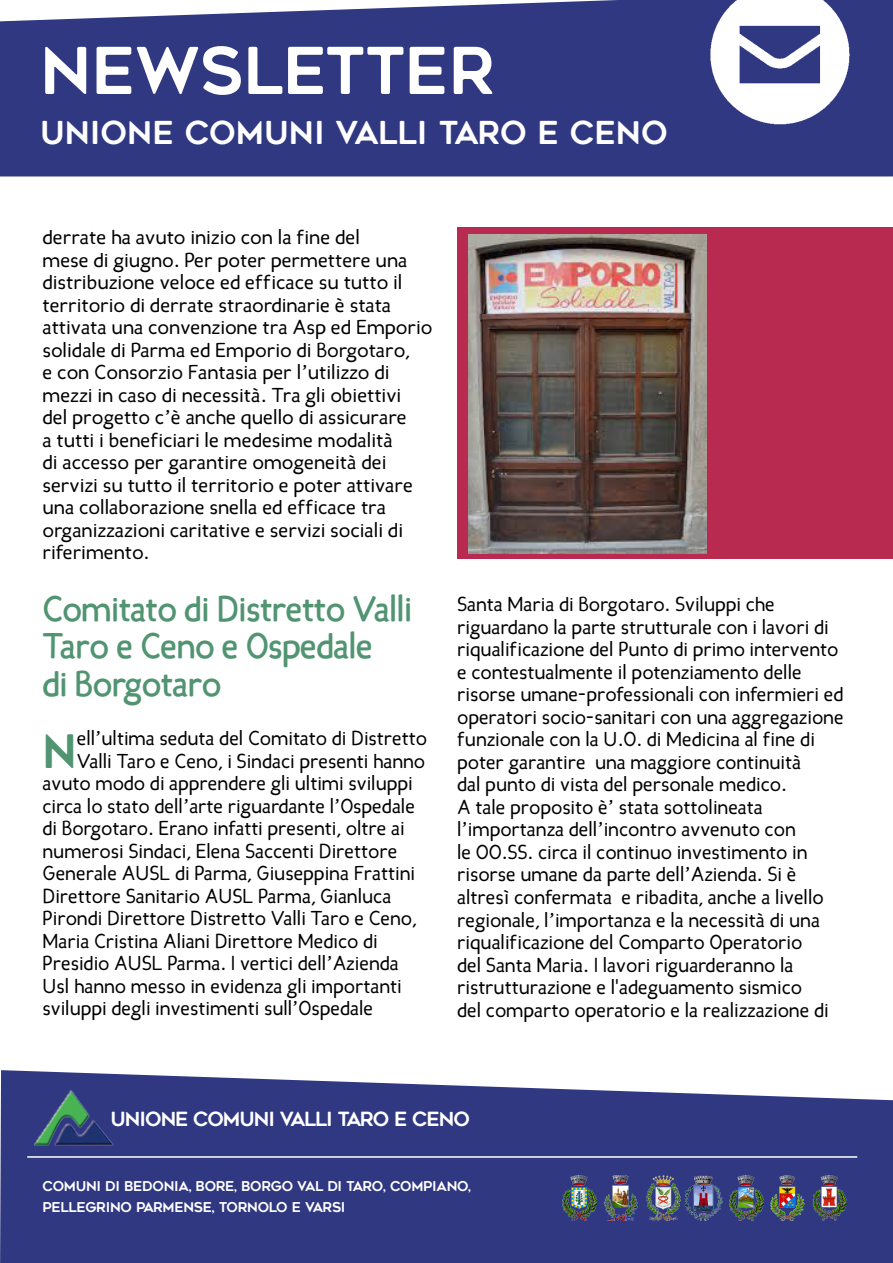
<style>
.page{position:relative;width:893px;height:1263px;background:#fff}
.page>*{position:absolute;margin:0;border:0;box-sizing:border-box;transform-origin:0 0}
.t1{font:64.5px "Geometos Rounded";color:#fff}
.t2{font:46.65px "Geometos Rounded";color:#519472;scale:.92 1}
.t3{font:700 35.25px/37.5px "Candela";letter-spacing:-.01em;color:#519472}
.t4{font:31.5px "Geometos Rounded";color:#fff}
.t5{font:20.1px/22.5px "Candela";color:#000}
.t6{font:20.1px/22.5px "Candela";color:#000;scale:1.04 1}
.t7{font:19.5px "Geometos Rounded";letter-spacing:-.05em;color:#fff}
.t8{font:13.5px "Geometos Rounded";letter-spacing:-.02em;color:#fff}
</style>
<div class="page">
<svg style="left:0;top:1070px;width:893px;height:193px;background:#41498c"></svg>
<hr style="left:27px;top:1156px;width:830px;height:2px;background:#fff">
<img style="left:34px;top:1079px;width:81px;height:71px">
<img style="left:603px;top:1175px;width:34px;height:45px">
<img style="left:646px;top:1175px;width:34px;height:45px">
<img style="left:685px;top:1175px;width:37px;height:45px">
<img style="left:562px;top:1175px;width:34px;height:45px">
<img style="left:730px;top:1175px;width:34px;height:45px">
<img style="left:771px;top:1175px;width:34px;height:45px">
<img style="left:813px;top:1175px;width:34px;height:45px">
<div style="left:0;top:0;width:893px;height:176px;background:#2f3881"></div>
<img style="left:708px;top:0;width:148px;height:135px">
<div style="left:457px;top:227px;width:436px;height:331px;background:#b92a51"></div>
<img style="left:469px;top:235px;width:238px;height:319px">
<p class="t1" style="left:40px;top:35px;width:456px">NEWSLETTER</p>
<p class="t4" style="left:40px;top:114px;width:629px">UNIONE COMUNI VALLI TARO E CENO</p>
<p class="t6" style="left:43px;top:226px;width:376px">derrate ha avuto inizio con la fine del<br>mese di giugno. Per poter permettere una distribuzione veloce ed efficace su tutto il territorio di derrate straordinarie è stata attivata una convenzione tra Asp ed Emporio solidale di Parma ed Emporio di Borgotaro,<br>e con Consorzio Fantasia per l’utilizzo di mezzi in caso di necessità. Tra gli obiettivi<br>del progetto c’è anche quello di assicurare<br>a tutti i beneficiari le medesime modalità<br>di accesso per garantire omogeneità dei servizi su tutto il territorio e poter attivare una collaborazione snella ed efficace tra organizzazioni caritative e servizi sociali di riferimento.</p>
<p class="t3" style="left:43px;top:590px;width:371px">Comitato di Distretto Valli<br>Taro e Ceno e Ospedale</p>
<p class="t3" style="left:43px;top:665px;width:180px">di Borgotaro</p>
<p class="t2" style="left:43px;top:724px;width:39px">N</p>
<p class="t5" style="left:77px;top:727px;width:352px">ell’ultima seduta del Comitato di Distretto</p>
<p class="t5" style="left:77px;top:749px;width:350px">Valli Taro e Ceno, i Sindaci presenti hanno</p>
<p class="t5" style="left:43px;top:772px;width:372px">avuto modo di apprendere gli ultimi sviluppi</p>
<p class="t5" style="left:43px;top:794px;width:374px">circa lo stato dell’arte riguardante l’Ospedale</p>
<p class="t5" style="left:43px;top:817px;width:364px">di Borgotaro. Erano infatti presenti, oltre ai</p>
<p class="t5" style="left:43px;top:839px;width:356px">numerosi Sindaci, Elena Saccenti Direttore</p>
<p class="t5" style="left:43px;top:862px;width:374px">Generale AUSL di Parma, Giuseppina Frattini</p>
<p class="t5" style="left:43px;top:884px;width:350px">Direttore Sanitario AUSL Parma, Gianluca</p>
<p class="t5" style="left:43px;top:907px;width:376px">Pirondi Direttore Distretto Valli Taro e Ceno,</p>
<p class="t5" style="left:43px;top:929px;width:337px">Maria Cristina Aliani Direttore Medico di</p>
<p class="t5" style="left:43px;top:952px;width:358px">Presidio AUSL Parma. I vertici dell’Azienda</p>
<p class="t5" style="left:43px;top:974px;width:361px">Usl hanno messo in evidenza gli importanti</p>
<p class="t5" style="left:43px;top:997px;width:332px">sviluppi degli investimenti sull’Ospedale</p>
<p class="t5" style="left:457px;top:593px;width:388px">Santa Maria di Borgotaro. Sviluppi che riguardano la parte strutturale con i lavori di riqualificazione del Punto di primo intervento e contestualmente il potenziamento delle risorse umane-professionali con infermieri ed operatori socio-sanitari con una aggregazione funzionale con la U.O. di Medicina al fine di poter garantire una maggiore continuità<br>dal punto di vista del personale medico.<br>A tale proposito è’ stata sottolineata l’importanza dell’incontro avvenuto con<br>le OO.SS. circa il continuo investimento in risorse umane da parte dell’Azienda. Si è altresì confermata e ribadita, anche a livello regionale, l’importanza e la necessità di una riqualificazione del Comparto Operatorio<br>del Santa Maria. I lavori riguarderanno la ristrutturazione e l'adeguamento sismico<br>del comparto operatorio e la realizzazione di</p>
<p class="t7" style="left:111px;top:1108px;width:361px">UNIONE COMUNI VALLI TARO E CENO</p>
<p class="t8" style="left:43px;top:1179px;width:430px">COMUNI DI BEDONIA, BORE, BORGO VAL DI TARO, COMPIANO,</p>
<p class="t8" style="left:43px;top:1200px;width:305px">PELLEGRINO PARMENSE, TORNOLO E VARSI</p>
</div>
